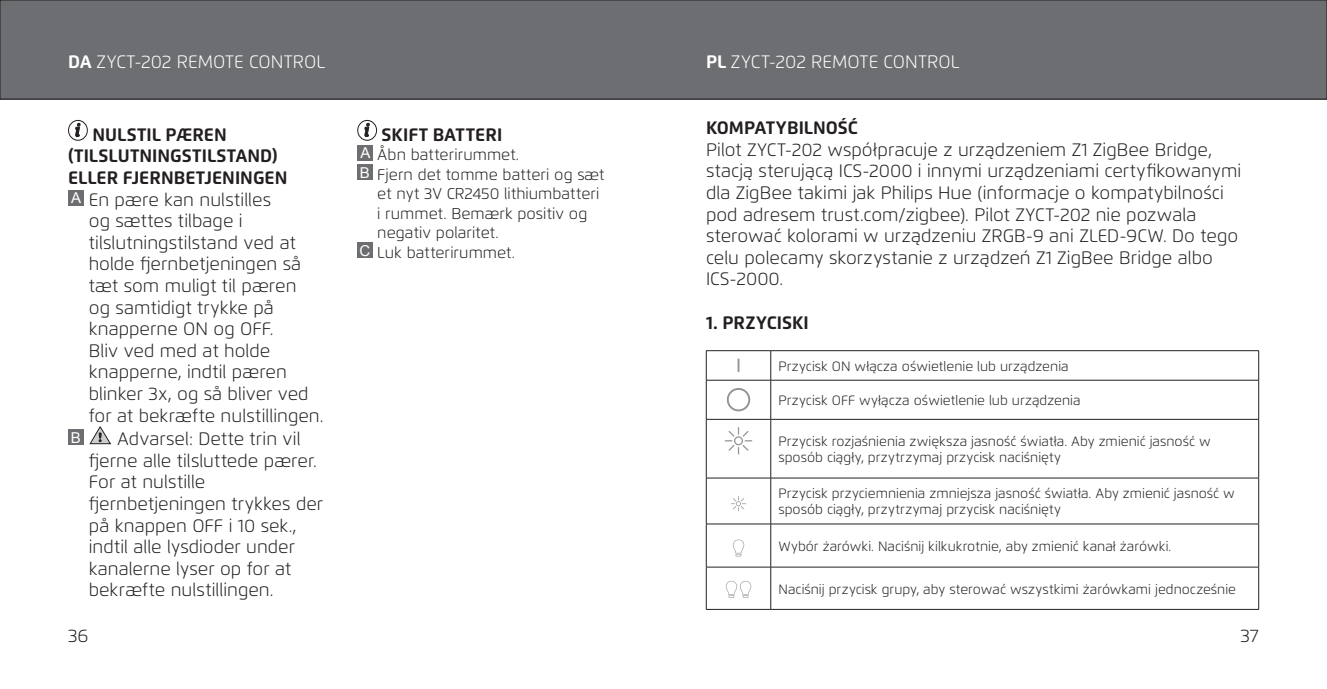
<style>
.page{position:relative;width:1327px;height:689px;background:#fff}
.page>*{position:absolute;margin:0;border:0;box-sizing:border-box;transform-origin:0 0}
.t1{font:300 18px/21.6px "Flexo";color:#231f20}
.t2{font:700 18px "Flexo";color:#231f20}
.t3{font:300 18px "Flexo";color:#fff}
.t4{font:300 15.6px "Flexo";color:#231f20}
.t5{font:15px "Arial";color:#fff}
.t6{font:300 13.5px/16.2px "Flexo";color:#231f20}
.s1{font-weight:700}
.s2{font-family:"Arial";font-weight:400;font-size:15px;color:#fff}
</style>
<div class="page">
<div style="left:0;top:0;width:1327px;height:99px;background:#6d6e71"></div>
<div style="left:0;top:0;width:1327px;height:99px;border:1px solid #231f20"></div>
<div style="left:68px;top:120px;width:20px;height:21px;border:1px solid #231f20;border-radius:50%"></div>
<svg style="left:75px;top:123px;width:6px;height:15px"></svg>
<div style="left:68px;top:190px;width:15px;height:16px;background:#6d6e71"></div>
<div style="left:68px;top:430px;width:15px;height:15px;background:#6d6e71"></div>
<svg style="left:90px;top:426px;width:21px;height:18px"></svg>
<div style="left:357px;top:120px;width:20px;height:21px;border:1px solid #231f20;border-radius:50%"></div>
<svg style="left:364px;top:123px;width:6px;height:15px"></svg>
<div style="left:357px;top:145px;width:16px;height:15px;background:#6d6e71"></div>
<div style="left:357px;top:164px;width:16px;height:16px;background:#6d6e71"></div>
<div style="left:357px;top:242px;width:16px;height:16px;background:#6d6e71"></div>
<hr style="left:706px;top:350px;width:65px;height:1px;background:#231f20">
<svg style="left:706px;top:351px;width:1px;height:29px"></svg>
<hr style="left:771px;top:350px;width:488px;height:1px;background:#231f20">
<svg style="left:770px;top:351px;width:1px;height:29px"></svg>
<svg style="left:1258px;top:351px;width:1px;height:29px"></svg>
<hr style="left:706px;top:380px;width:65px;height:1px;background:#231f20">
<hr style="left:706px;top:380px;width:1px;height:39px;background:#231f20">
<hr style="left:771px;top:380px;width:488px;height:1px;background:#231f20">
<hr style="left:770px;top:380px;width:1px;height:39px;background:#231f20">
<hr style="left:1258px;top:380px;width:1px;height:39px;background:#231f20">
<hr style="left:706px;top:419px;width:65px;height:1px;background:#231f20">
<hr style="left:706px;top:419px;width:1px;height:59px;background:#231f20">
<hr style="left:771px;top:419px;width:488px;height:1px;background:#231f20">
<hr style="left:770px;top:419px;width:1px;height:59px;background:#231f20">
<hr style="left:1258px;top:419px;width:1px;height:59px;background:#231f20">
<hr style="left:706px;top:477px;width:65px;height:1px;background:#231f20">
<hr style="left:706px;top:478px;width:1px;height:46px;background:#231f20">
<hr style="left:771px;top:477px;width:488px;height:1px;background:#231f20">
<hr style="left:770px;top:478px;width:1px;height:46px;background:#231f20">
<hr style="left:1258px;top:478px;width:1px;height:46px;background:#231f20">
<hr style="left:706px;top:523px;width:65px;height:1px;background:#231f20">
<hr style="left:706px;top:524px;width:1px;height:43px;background:#231f20">
<hr style="left:771px;top:523px;width:488px;height:1px;background:#231f20">
<hr style="left:770px;top:524px;width:1px;height:43px;background:#231f20">
<hr style="left:1258px;top:524px;width:1px;height:43px;background:#231f20">
<hr style="left:706px;top:566px;width:65px;height:1px;background:#231f20">
<hr style="left:706px;top:567px;width:1px;height:42px;background:#231f20">
<hr style="left:771px;top:566px;width:488px;height:1px;background:#231f20">
<hr style="left:770px;top:567px;width:1px;height:42px;background:#231f20">
<hr style="left:1258px;top:567px;width:1px;height:42px;background:#231f20">
<hr style="left:706px;top:609px;width:65px;height:1px;background:#231f20">
<hr style="left:771px;top:609px;width:488px;height:1px;background:#231f20">
<svg style="left:737px;top:359px;width:2px;height:12px"></svg>
<div style="left:727px;top:388px;width:23px;height:23px;border:2px solid #939598;border-radius:50%"></div>
<svg style="left:725px;top:427px;width:27px;height:27px"></svg>
<svg style="left:731px;top:496px;width:15px;height:15px"></svg>
<svg style="left:732px;top:539px;width:12px;height:17px"></svg>
<svg style="left:725px;top:581px;width:27px;height:17px"></svg>
<p class="t3" style="left:68px;top:51px;width:259px"><span class="s1">DA</span> ZYCT-202 REMOTE CONTROL</p>
<p class="t3" style="left:706px;top:51px;width:255px"><span class="s1">PL</span> ZYCT-202 REMOTE CONTROL</p>
<p class="t2" style="left:92px;top:123px;width:136px">NULSTIL PÆREN</p>
<p class="t2" style="left:68px;top:145px;width:211px">(TILSLUTNINGSTILSTAND)</p>
<p class="t2" style="left:68px;top:167px;width:221px">ELLER FJERNBETJENINGEN</p>
<p class="t1" style="left:71px;top:188px;width:201px"><span class="s2">A</span> En pære kan nulstilles</p>
<p class="t1" style="left:89px;top:210px;width:155px">og sættes tilbage i</p>
<p class="t1" style="left:89px;top:232px;width:209px">tilslutningstilstand ved at</p>
<p class="t1" style="left:89px;top:253px;width:214px">holde fjernbetjeningen så</p>
<p class="t1" style="left:89px;top:275px;width:209px">tæt som muligt til pæren</p>
<p class="t1" style="left:89px;top:296px;width:187px">og samtidigt trykke på</p>
<p class="t1" style="left:89px;top:318px;width:186px">knapperne ON og OFF.</p>
<p class="t1" style="left:89px;top:340px;width:183px">Bliv ved med at holde</p>
<p class="t1" style="left:89px;top:361px;width:200px">knapperne, indtil pæren</p>
<p class="t1" style="left:89px;top:383px;width:221px">blinker 3x, og så bliver ved</p>
<p class="t1" style="left:89px;top:404px;width:236px">for at bekræfte nulstillingen.</p>
<p class="t5" style="left:71px;top:432px;width:12px">B</p>
<p class="t1" style="left:89px;top:428px;width:236px;text-indent:28px">Advarsel: Dette trin vil fjerne alle tilsluttede pærer.<br>For at nulstille fjernbetjeningen trykkes der på knappen OFF i 10 sek., indtil alle lysdioder under kanalerne lyser op for at bekræfte nulstillingen.</p>
<p class="t2" style="left:382px;top:123px;width:122px">SKIFT BATTERI</p>
<p class="t4" style="left:360px;top:145px;width:160px"><span class="s2">A</span> Åbn batterirummet.</p>
<p class="t4" style="left:360px;top:165px;width:246px"><span class="s2">B</span> Fjern det tomme batteri og sæt</p>
<p class="t4" style="left:377px;top:184px;width:224px">et nyt 3V CR2450 lithiumbatteri</p>
<p class="t4" style="left:377px;top:204px;width:212px">i rummet. Bemærk positiv og</p>
<p class="t4" style="left:377px;top:223px;width:123px">negativ polaritet.</p>
<p class="t4" style="left:359px;top:243px;width:157px"><span class="s2">C</span> Luk batterirummet.</p>
<p class="t2" style="left:706px;top:117px;width:153px">KOMPATYBILNOŚĆ</p>
<p class="t1" style="left:706px;top:139px;width:537px">Pilot ZYCT-202 współpracuje z urządzeniem Z1 ZigBee Bridge, stacją sterującą ICS-2000 i innymi urządzeniami certyfikowanymi dla ZigBee takimi jak Philips Hue (informacje o kompatybilności pod adresem trust.com/zigbee). Pilot ZYCT-202 nie pozwala sterować kolorami w urządzeniu ZRGB-9 ani ZLED-9CW. Do tego celu polecamy skorzystanie z urządzeń Z1 ZigBee Bridge albo ICS-2000.</p>
<p class="t2" style="left:706px;top:311px;width:104px">1. PRZYCISKI</p>
<p class="t6" style="left:778px;top:358px;width:292px">Przycisk ON włącza oświetlenie lub urządzenia</p>
<p class="t6" style="left:778px;top:392px;width:303px">Przycisk OFF wyłącza oświetlenie lub urządzenia</p>
<p class="t6" style="left:778px;top:433px;width:434px">Przycisk rozjaśnienia zwiększa jasność światła. Aby zmienić jasność w sposób ciągły, przytrzymaj przycisk naciśnięty</p>
<p class="t6" style="left:778px;top:485px;width:458px">Przycisk przyciemnienia zmniejsza jasność światła. Aby zmienić jasność w sposób ciągły, przytrzymaj przycisk naciśnięty</p>
<p class="t6" style="left:778px;top:538px;width:394px">Wybór żarówki. Naciśnij kilkukrotnie, aby zmienić kanał żarówki.</p>
<p class="t6" style="left:778px;top:581px;width:459px">Naciśnij przycisk grupy, aby sterować wszystkimi żarówkami jednocześnie</p>
<p class="t1" style="left:68px;top:625px;width:22px">36</p>
<p class="t1" style="left:1240px;top:625px;width:20px">37</p>
</div>
